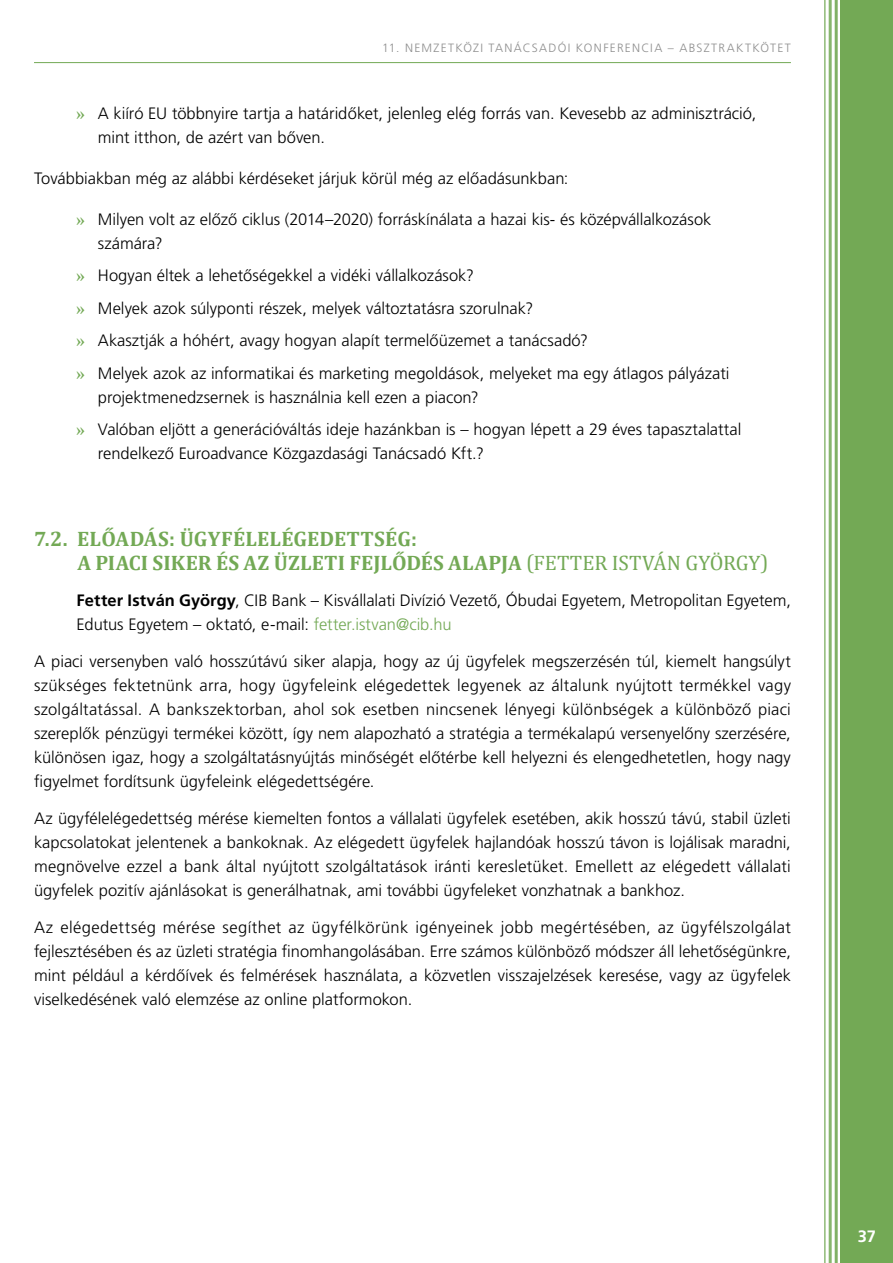
<style>
.page{position:relative;width:893px;height:1263px;background:#fff}
.page>*{position:absolute;margin:0;border:0;box-sizing:border-box;transform-origin:0 0}
.t1{font:700 21px/24px "Cambria";letter-spacing:.005em;color:#73a955}
.Főszöveg{font:300 16.5px/24px "Frutiger LT Pro";color:#000}
.t2{font:700 16.5px "Frutiger LT Pro";color:#fff}
.t3{font:300 12px "Frutiger LT Pro";letter-spacing:.105em;color:#8e8e8e}
.s1{font-family:"Times New Roman";font-weight:700;color:#73a955}
.s2{font-weight:400}
.s3{font-weight:700}
.s4{color:#73a955}
</style>
<div class="page">
<div style="left:840px;top:0;width:53px;height:1263px;background:#73a955"></div>
<hr style="left:824px;top:0;width:2px;height:1263px;background:#8fba77">
<hr style="left:829px;top:0;width:3px;height:1263px;background:#88b66e">
<hr style="left:835px;top:0;width:3px;height:1263px;background:#81b166">
<hr style="left:34px;top:62px;width:757px;height:1px;background:#73a955">
<p class="t3" style="left:382px;top:40px;width:410px">11. NEMZETKÖZI TANÁCSADÓI KONFERENCIA – ABSZTRAKTKÖTET</p>
<p class="Főszöveg" style="left:98px;top:101px;width:660px;text-indent:-21px"><span class="s1">»</span> A kiíró EU többnyire tartja a határidőket, jelenleg elég forrás van. Kevesebb az adminisztráció, mint itthon, de azért van bőven.</p>
<p class="Főszöveg" style="left:34px;top:166px;width:536px">Továbbiakban még az alábbi kérdéseket járjuk körül még az előadásunkban:</p>
<p class="Főszöveg" style="left:98px;top:207px;width:615px;text-indent:-21px"><span class="s1">»</span> Milyen volt az előző ciklus (2014–2020) forráskínálata a hazai kis- és középvállalkozások számára?</p>
<p class="Főszöveg" style="left:77px;top:264px;width:399px"><span class="s1">»</span> Hogyan éltek a lehetőségekkel a vidéki vállalkozások?</p>
<p class="Főszöveg" style="left:77px;top:296px;width:458px"><span class="s1">»</span> Melyek azok súlyponti részek, melyek változtatásra szorulnak?</p>
<p class="Főszöveg" style="left:77px;top:329px;width:513px"><span class="s1">»</span> Akasztják a hóhért, avagy hogyan alapít termelőüzemet a tanácsadó?</p>
<p class="Főszöveg" style="left:98px;top:361px;width:633px;text-indent:-21px"><span class="s1">»</span> Melyek azok az informatikai és marketing megoldások, melyeket ma egy átlagos pályázati projektmenedzsernek is használnia kell ezen a piacon?</p>
<p class="Főszöveg" style="left:98px;top:418px;width:645px;text-indent:-21px"><span class="s1">»</span> Valóban eljött a generációváltás ideje hazánkban is – hogyan lépett a 29 éves tapasztalattal rendelkező Euroadvance Közgazdasági Tanácsadó Kft.?</p>
<p class="t1" style="left:77px;top:526px;width:692px;text-indent:-43px">7.2. ELŐADÁS: ÜGYFÉLELÉGEDETTSÉG:<br>A PIACI SIKER ÉS AZ ÜZLETI FEJLŐDÉS ALAPJA <span class="s2">(FETTER ISTVÁN GYÖRGY)</span></p>
<p class="Főszöveg" style="left:77px;top:589px;width:716px"><span class="s3">Fetter István György</span>, CIB Bank – Kisvállalati Divízió Vezető, Óbudai Egyetem, Metropolitan Egyetem,<br>Edutus Egyetem – oktató, e-mail: <span class="s4">fetter.istvan@cib.hu</span></p>
<p class="Főszöveg" style="left:34px;top:649px;width:758px;text-align:justify">A piaci versenyben való hosszútávú siker alapja, hogy az új ügyfelek megszerzésén túl, kiemelt hangsúlyt szükséges fektetnünk arra, hogy ügyfeleink elégedettek legyenek az általunk nyújtott termékkel vagy szolgáltatással. A bankszektorban, ahol sok esetben nincsenek lényegi különbségek a különböző piaci szereplők pénzügyi termékei között, így nem alapozható a stratégia a termékalapú versenyelőny szerzésére, különösen igaz, hogy a szolgáltatásnyújtás minőségét előtérbe kell helyezni és elengedhetetlen, hogy nagy figyelmet fordítsunk ügyfeleink elégedettségére.</p>
<p class="Főszöveg" style="left:34px;top:806px;width:758px;text-align:justify">Az ügyfélelégedettség mérése kiemelten fontos a vállalati ügyfelek esetében, akik hosszú távú, stabil üzleti kapcsolatokat jelentenek a bankoknak. Az elégedett ügyfelek hajlandóak hosszú távon is lojálisak maradni, megnövelve ezzel a bank által nyújtott szolgáltatások iránti keresletüket. Emellett az elégedett vállalati ügyfelek pozitív ajánlásokat is generálhatnak, ami további ügyfeleket vonzhatnak a bankhoz.</p>
<p class="Főszöveg" style="left:34px;top:915px;width:758px;text-align:justify">Az elégedettség mérése segíthet az ügyfélkörünk igényeinek jobb megértésében, az ügyfélszolgálat fejlesztésében és az üzleti stratégia finomhangolásában. Erre számos különböző módszer áll lehetőségünkre, mint például a kérdőívek és felmérések használata, a közvetlen visszajelzések keresése, vagy az ügyfelek viselkedésének való elemzése az online platformokon.</p>
<p class="t2" style="left:858px;top:1226px;width:20px">37</p>
</div>
